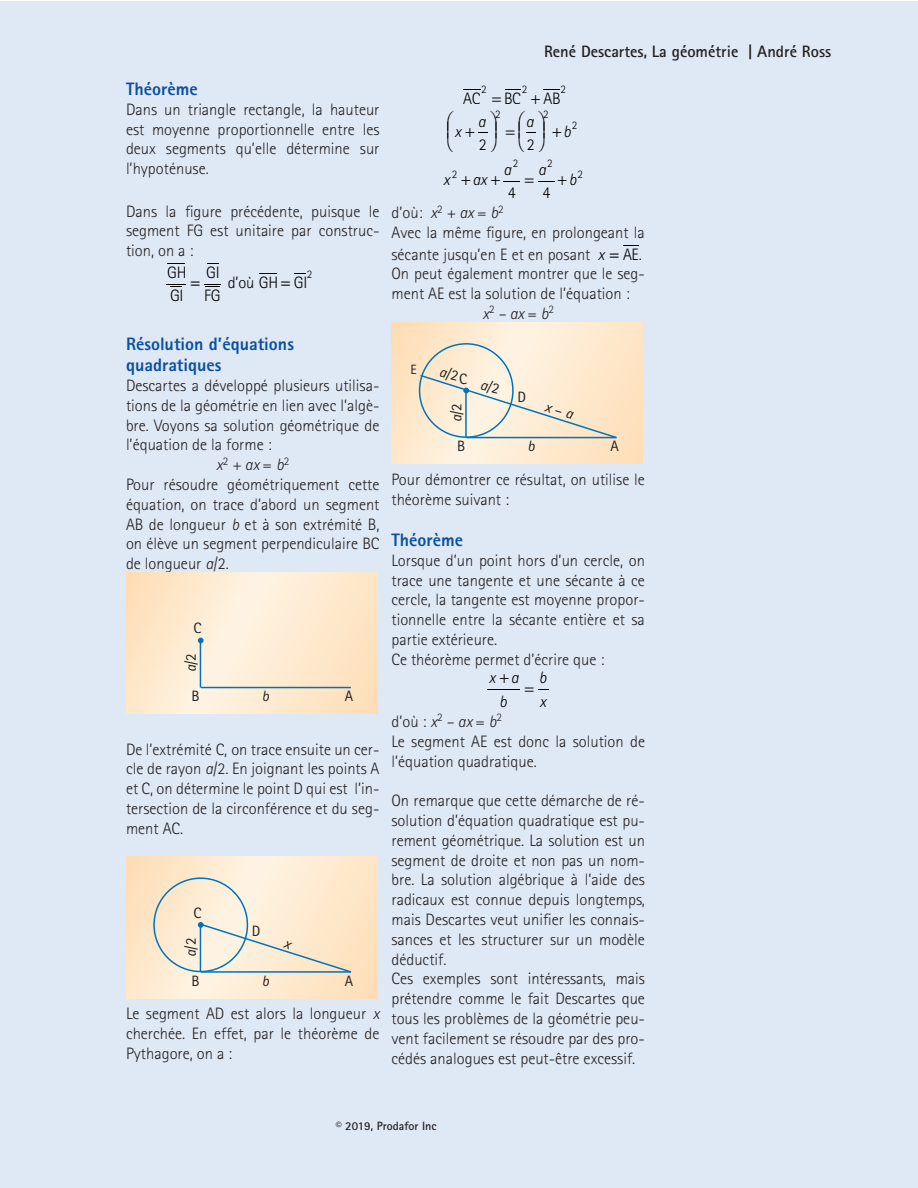
<style>
.page{position:relative;width:918px;height:1188px;background:#fff}
.page>*{position:absolute;margin:0;border:0;box-sizing:border-box;transform-origin:0 0}
.Sous-titre_2{font:800 18px "Rotis Sans Serif";color:#0a50a1}
.t1{font:300 16.5px/19.8px "Rotis Sans Serif";color:#231f20;text-align:justify}
.t2{font:700 16.5px "Rotis Sans Serif";color:#231f20}
.t3{font:300 16.5px/23.2px "Rotis Sans Serif";letter-spacing:-.01em;color:#000}
.t4{font:italic 300 16.5px "Rotis Sans Serif";color:#231f20}
.t5{font:italic 300 16.5px/23.2px "Rotis Sans Serif";color:#000;text-align:center}
.t6{font:15px "Rotis Sans Serif";color:#231f20}
.t7{font:italic 15px "Rotis Sans Serif";color:#231f20}
.t8{font:13.5px "Rotis Sans Serif";color:#231f20}
.t9{font:700 12px "Rotis Sans Serif";color:#231f20}
.t10{font:300 11.55px "Rotis Sans Serif";color:#000}
.s1{font-style:normal}
.s2{font-style:italic}
.s3{font-style:italic;color:#000}
.s4{color:#000}
</style>
<div class="page">
<div style="left:0;top:1px;width:918px;height:1187px;background:#dfe8f5"></div>
<svg style="left:168px;top:263px;width:17px;height:1px"></svg>
<svg style="left:260px;top:273px;width:17px;height:1px"></svg>
<svg style="left:126px;top:572px;width:251px;height:142px;background:#fde9d0"></svg>
<svg style="left:198px;top:638px;width:6px;height:5px"></svg>
<hr style="left:200px;top:641px;width:1px;height:47px;background:#0073bd">
<hr style="left:201px;top:687px;width:150px;height:1px;background:#0073bd">
<svg style="left:126px;top:857px;width:251px;height:141px;background:#fbe8ce"></svg>
<div style="left:153px;top:877px;width:95px;height:95px;border:2px solid #0073bd;border-radius:50%"></div>
<svg style="left:463px;top:89px;width:17px;height:1px"></svg>
<svg style="left:505px;top:89px;width:16px;height:1px"></svg>
<svg style="left:623px;top:245px;width:15px;height:1px"></svg>
<svg style="left:392px;top:322px;width:251px;height:142px;background:#fce8cd"></svg>
<hr style="left:488px;top:689px;width:32px;height:1px;background:#000">
<svg style="left:166px;top:284px;width:55px;height:3px"></svg>
<svg style="left:543px;top:89px;width:17px;height:1px"></svg>
<svg style="left:503px;top:181px;width:52px;height:1px"></svg>
<svg style="left:198px;top:922px;width:155px;height:52px;background:#e9e2d1"></svg>
<svg style="left:419px;top:367px;width:199px;height:72px;background:#ede4d2"></svg>
<p class="Sous-titre_2" style="left:126px;top:78px;width:73px">Théorème</p>
<p class="t1" style="left:126px;top:99px;width:255px">Dans un triangle rectangle, la hauteur est moyenne proportionnelle entre les deux segments qu’elle détermine sur l’hypoténuse.</p>
<p class="t1" style="left:126px;top:201px;width:255px">Dans la figure précédente, puisque le segment FG est unitaire par construc&shy;tion, on a :</p>
<p class="t3" style="left:167px;top:261px;width:21px">GH<br>GI</p>
<p class="t3" style="left:204px;top:261px;width:18px">GI<br>FG</p>
<p class="t3" style="left:228px;top:271px;width:81px">d’où GH GI</p>
<p class="t10" style="left:307px;top:267px;width:7px">2</p>
<p class="Sous-titre_2" style="left:126px;top:332px;width:169px">Résolution d’équations</p>
<p class="Sous-titre_2" style="left:126px;top:354px;width:97px">quadratiques</p>
<p class="t1" style="left:126px;top:376px;width:255px">Descartes a développé plusieurs utilisa&shy;tions de la géométrie en lien avec l’algè&shy;bre. Voyons sa solution géométrique de l’équation de la forme :</p>
<p class="t4" style="left:216px;top:455px;width:75px">x<sup>2</sup> <span class="s1">+</span> ax <span class="s1">=</span> b<sup>2</sup></p>
<p class="t1" style="left:126px;top:475px;width:255px">Pour résoudre géométriquement cette équation, on trace d’abord un segment AB de longueur <span class="s2">b</span> et à son extrémité B, on élève un segment perpendiculaire BC de longueur <span class="s2">a</span>/2.</p>
<p class="t6" style="left:194px;top:620px;width:10px">C</p>
<p class="t6" style="left:182px;top:672px;width:21px;rotate:-90deg"><span class="s2">a</span>/2</p>
<p class="t6" style="left:192px;top:688px;width:10px">B</p>
<p class="t6" style="left:345px;top:688px;width:10px">A</p>
<p class="t7" style="left:262px;top:688px;width:9px">b</p>
<p class="t1" style="left:126px;top:739px;width:255px">De l’extrémité C, on trace ensuite un cer&shy;cle de rayon <span class="s2">a</span>/2. En joignant les points A et C, on détermine le point D qui est l’in&shy;tersection de la circonférence et du seg&shy;ment AC.</p>
<p class="t6" style="left:194px;top:904px;width:10px">C</p>
<p class="t6" style="left:182px;top:957px;width:21px;rotate:-90deg"><span class="s2">a</span>/2</p>
<p class="t6" style="left:252px;top:922px;width:10px">D</p>
<p class="t6" style="left:192px;top:972px;width:10px">B</p>
<p class="t6" style="left:345px;top:972px;width:10px">A</p>
<p class="t7" style="left:262px;top:972px;width:9px">b</p>
<p class="t1" style="left:126px;top:1004px;width:255px">Le segment AD est alors la longueur <span class="s2">x </span>cherchée. En effet, par le théorème de Pythagore, on a :</p>
<p class="t2" style="left:544px;top:41px;width:289px">René Descartes, La géométrie | André Ross</p>
<p class="t10" style="left:481px;top:83px;width:7px">2</p>
<p class="t10" style="left:522px;top:83px;width:7px">2</p>
<p class="t10" style="left:561px;top:83px;width:7px">2</p>
<p class="t3" style="left:463px;top:86px;width:19px">AC</p>
<p class="t3" style="left:504px;top:86px;width:18px">BC</p>
<p class="t3" style="left:544px;top:86px;width:19px">AB</p>
<p class="t5" style="left:454px;top:120px;width:8px">x</p>
<p class="t10" style="left:495px;top:108px;width:7px">2</p>
<p class="t10" style="left:543px;top:108px;width:7px">2</p>
<p class="t5" style="left:478px;top:110px;width:9px">a</p>
<p class="t5" style="left:526px;top:110px;width:9px">a</p>
<p class="t3" style="left:479px;top:133px;width:9px">2</p>
<p class="t3" style="left:527px;top:133px;width:9px">2</p>
<p class="t10" style="left:452px;top:167px;width:7px">2</p>
<p class="t5" style="left:443px;top:168px;width:8px">x</p>
<p class="t5" style="left:472px;top:168px;width:16px">ax</p>
<p class="t10" style="left:513px;top:157px;width:7px">2</p>
<p class="t10" style="left:547px;top:157px;width:7px">2</p>
<p class="t5" style="left:504px;top:158px;width:9px">a</p>
<p class="t5" style="left:538px;top:158px;width:9px">a</p>
<p class="t3" style="left:508px;top:181px;width:9px">4</p>
<p class="t3" style="left:542px;top:181px;width:9px">4</p>
<p class="t10" style="left:572px;top:119px;width:7px">2</p>
<p class="t5" style="left:563px;top:120px;width:9px">b</p>
<p class="t10" style="left:577px;top:167px;width:7px">2</p>
<p class="t5" style="left:569px;top:168px;width:9px">b</p>
<p class="t1" style="left:392px;top:203px;width:114px">d’où: <span class="s2">x</span><sup>2</sup> + <span class="s2">ax</span> = <span class="s2">b</span><sup>2</sup></p>
<p class="t1" style="left:392px;top:222px;width:255px;line-height:21.3px">Avec la même figure, en prolongeant la sécante jusqu’en E et en posant <span class="s3">x</span> <span class="s4">AE,</span></p>
<p class="t1" style="left:392px;top:264px;width:255px">On peut également montrer que le seg&shy;ment AE est la solution de l’équation :</p>
<p class="t4" style="left:482px;top:304px;width:73px">x<sup>2</sup> <span class="s1">–</span> ax <span class="s1">=</span> b<sup>2</sup></p>
<p class="t8" style="left:411px;top:362px;width:8px">E</p>
<p class="t6" style="left:459px;top:370px;width:10px">C</p>
<p class="t6" style="left:447px;top:422px;width:21px;rotate:-90deg"><span class="s2">a</span>/2</p>
<p class="t6" style="left:517px;top:388px;width:10px">D</p>
<p class="t6" style="left:457px;top:438px;width:10px">B</p>
<p class="t6" style="left:610px;top:438px;width:10px">A</p>
<p class="t7" style="left:527px;top:438px;width:9px">b</p>
<p class="t1" style="left:392px;top:469px;width:255px">Pour démontrer ce résultat, on utilise le théorème suivant :</p>
<p class="Sous-titre_2" style="left:392px;top:528px;width:73px">Théorème</p>
<p class="t1" style="left:392px;top:550px;width:255px">Lorsque d’un point hors d’un cercle, on trace une tangente et une sécante à ce cercle, la tangente est moyenne propor&shy;tionnelle entre la sécante entière et sa partie extérieure.</p>
<p class="t1" style="left:392px;top:649px;width:214px">Ce théorème permet d’écrire que :</p>
<p class="t5" style="left:489px;top:666px;width:31px">x a b</p>
<p class="t5" style="left:539px;top:666px;width:9px;text-align:left">b x</p>
<p class="t1" style="left:392px;top:711px;width:112px">d’où : <span class="s2">x</span><sup>2</sup> – <span class="s2">ax</span> = <span class="s2">b</span><sup>2</sup></p>
<p class="t1" style="left:392px;top:731px;width:255px">Le segment AE est donc la solution de l’équation quadratique.</p>
<p class="t1" style="left:392px;top:791px;width:255px">On remarque que cette démarche de ré&shy;solution d’équation quadratique est pu&shy;rement géométrique. La solution est un segment de droite et non pas un nom&shy;bre. La solution algébrique à l’aide des radicaux est connue depuis longtemps, mais Descartes veut unifier les connais&shy;sances et les structurer sur un modèle déductif.</p>
<p class="t1" style="left:392px;top:969px;width:255px">Ces exemples sont intéressants, mais prétendre comme le fait Descartes que tous les problèmes de la géométrie peu&shy;vent facilement se résoudre par des pro&shy;cédés analogues est peut-être excessif.</p>
<p class="t9" style="left:336px;top:1119px;width:102px">© 2019, Prodafor Inc</p>
</div>
